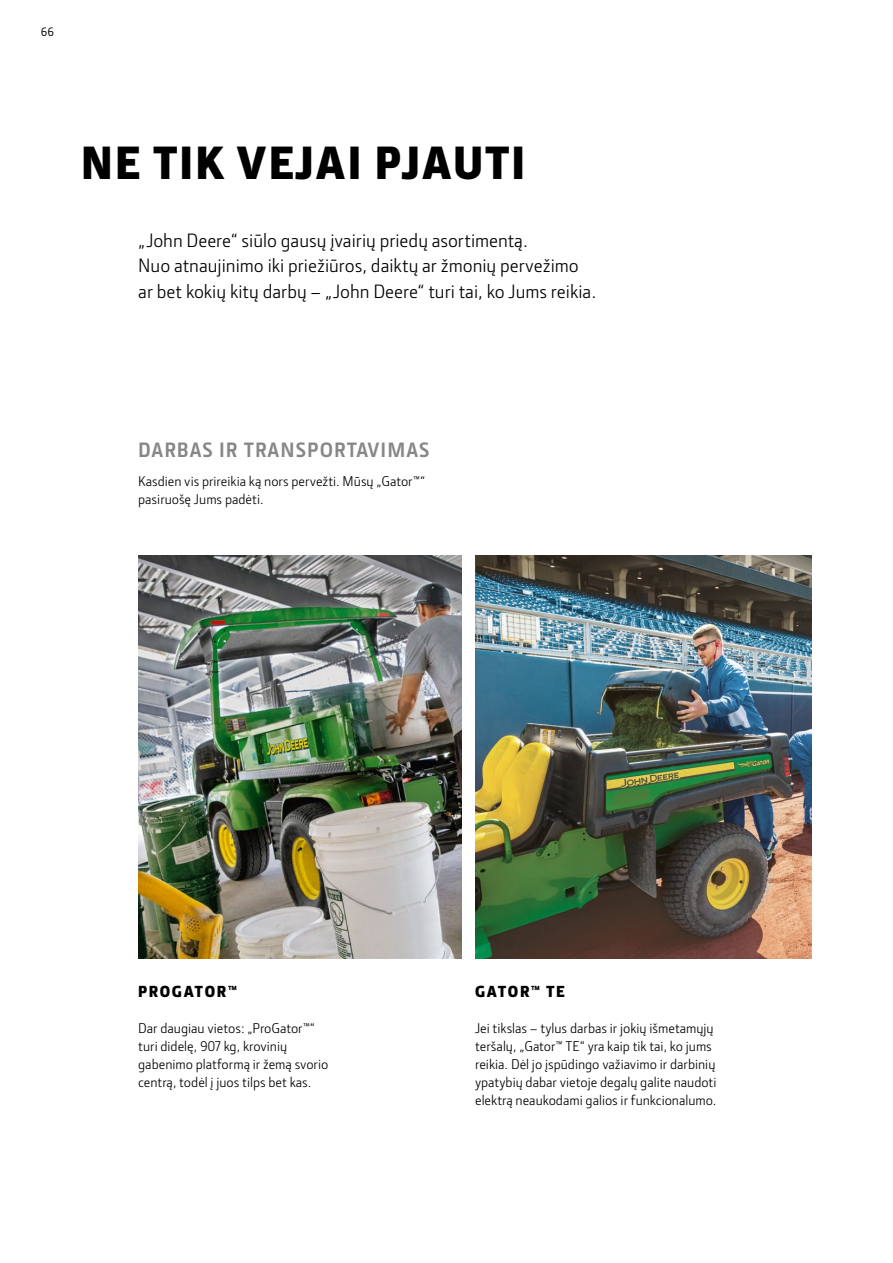
<style>
.page{position:relative;width:893px;height:1263px;background:#fff}
.page>*{position:absolute;margin:0;border:0;box-sizing:border-box;transform-origin:0 0}
._32_pt_Section_Headl{font:900 48px "Section";letter-spacing:.05em;color:#000}
._14_pt_JDSPro_Subtit{font:700 21px "JD Sans Pro";letter-spacing:.05em;color:#878786}
._13_pt_JDSPro_Introd{font:19.5px/25.5px "JD Sans Pro";color:#000}
._11_pt_Section_Headl{font:900 16.5px "Section";letter-spacing:.105em;color:#000}
._9_5_pt_JDSPro_Copy{font:14.25px/18px "JD Sans Pro";color:#000}
._8_pt_JDSPro_Pagenu{font:500 12px "JD Sans Pro";color:#000}
</style>
<div class="page">
<img style="left:475px;top:555px;width:337px;height:403px">
<img style="left:138px;top:556px;width:324px;height:402px">
<p class="_8_pt_JDSPro_Pagenu" style="left:41px;top:23px;width:15px">66</p>
<p class="_32_pt_Section_Headl" style="left:81px;top:132px;width:446px">NE TIK VEJAI PJAUTI</p>
<p class="_13_pt_JDSPro_Introd" style="left:138px;top:227px;width:460px">„John Deere“ siūlo gausų įvairių priedų asortimentą.<br>Nuo atnaujinimo iki priežiūros, daiktų ar žmonių pervežimo ar bet kokių kitų darbų – „John Deere“ turi tai, ko Jums reikia.</p>
<p class="_14_pt_JDSPro_Subtit" style="left:138px;top:436px;width:293px">DARBAS IR TRANSPORTAVIMAS</p>
<p class="_9_5_pt_JDSPro_Copy" style="left:138px;top:471px;width:288px">Kasdien vis prireikia ką nors pervežti. Mūsų „Gator™“ pasiruošę Jums padėti.</p>
<p class="_11_pt_Section_Headl" style="left:138px;top:980px;width:100px">PROGATOR™</p>
<p class="_9_5_pt_JDSPro_Copy" style="left:138px;top:1018px;width:192px">Dar daugiau vietos: „ProGator™“ turi didelę, 907 kg, krovinių gabenimo platformą ir žemą svorio centrą, todėl į juos tilps bet kas.</p>
<p class="_11_pt_Section_Headl" style="left:475px;top:980px;width:91px">GATOR™ TE</p>
<p class="_9_5_pt_JDSPro_Copy" style="left:475px;top:1018px;width:243px">Jei tikslas – tylus darbas ir jokių išmetamųjų teršalų, „Gator™ TE“ yra kaip tik tai, ko jums reikia. Dėl jo įspūdingo važiavimo ir darbinių ypatybių dabar vietoje degalų galite naudoti elektrą neaukodami galios ir funkcionalumo.</p>
</div>
